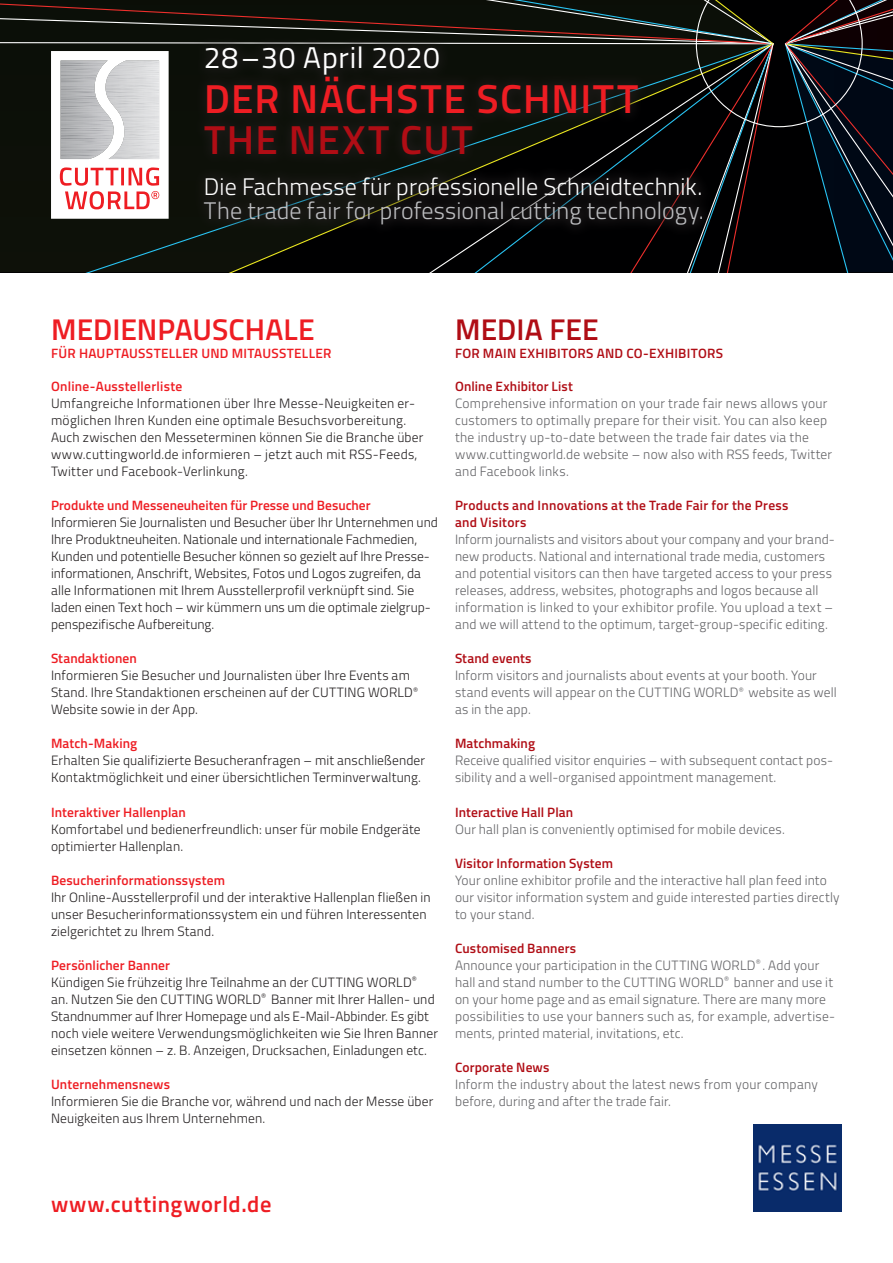
<style>
.page{position:relative;width:893px;height:1263px;background:#fff}
.page>*{position:absolute;margin:0;border:0;box-sizing:border-box;transform-origin:0 0}
.t1{font:600 40.5px "Titillium";letter-spacing:.03em;color:#ee1d23}
.t2{font:600 40.5px "Titillium";letter-spacing:.04em;color:#b00d15}
.t3{font:600 30px "Titillium";color:#ee1d23}
.t4{font:30px "Titillium";letter-spacing:.02em;color:#fff}
.t5{font:600 30px "Titillium";color:#b00d15}
.t6{font:300 24px "Titillium";letter-spacing:.005em;color:#bcbdc0}
.t7{font:300 24px "Titillium";letter-spacing:.005em;color:#fff}
.t8{font:600 22.5px "Titillium";letter-spacing:.025em;color:#ee1d23}
.t9{font:300 13.5px/17px "Titillium";letter-spacing:.01em;color:#231f20}
.t10{font:300 13.5px/17px "Titillium";letter-spacing:.015em;color:#636366}
.t11{font:600 13.5px "Titillium";letter-spacing:.01em;color:#ee1d23}
.t12{font:600 13.5px/17px "Titillium";letter-spacing:.015em;color:#b00d15}
.s1{font-weight:600;color:#ee1d23}
.s2{font-weight:600;color:#b00d15}
</style>
<div class="page">
<img style="left:754px;top:1124px;width:88px;height:88px">
<svg style="left:0;top:0;width:893px;height:272px;background:#232320"></svg>
<h2 class="t4" style="left:204px;top:36px;width:237px">28–30 April 2020</h2>
<h1 class="t1" style="left:204px;top:68px;width:436px">DER NÄCHSTE SCHNITT</h1>
<h1 class="t2" style="left:204px;top:109px;width:270px">THE NEXT CUT</h1>
<h3 class="t7" style="left:204px;top:169px;width:500px">Die Fachmesse für professionelle Schneidtechnik.</h3>
<h3 class="t6" style="left:204px;top:193px;width:501px">The trade fair for professional cutting technology.</h3>
<h2 class="t3" style="left:51px;top:307px;width:265px">MEDIENPAUSCHALE</h2>
<p class="t11" style="left:51px;top:343px;width:282px">FÜR HAUPTAUSSTELLER UND MITAUSSTELLER</p>
<p class="t11" style="left:51px;top:376px;width:133px">Online-Ausstellerliste</p>
<p class="t9" style="left:51px;top:394px;width:374px">Umfangreiche Informationen über Ihre Messe-Neuigkeiten er&shy;möglichen Ihren Kunden eine optimale Besuchsvorbereitung.<br>Auch zwischen den Messeterminen können Sie die Branche über www.cuttingworld.de informieren – jetzt auch mit RSS-Feeds, Twitter und Facebook-Verlinkung.</p>
<p class="t11" style="left:51px;top:495px;width:321px">Produkte und Messeneuheiten für Presse und Besucher</p>
<p class="t9" style="left:51px;top:513px;width:388px">Informieren Sie Journalisten und Besucher über Ihr Unternehmen und Ihre Produktneuheiten. Nationale und internationale Fachmedien, Kunden und potentielle Besucher können so gezielt auf Ihre Presse&shy;informationen, Anschrift, Websites, Fotos und Logos zugreifen, da alle Informationen mit Ihrem Ausstellerprofil verknüpft sind. Sie laden einen Text hoch – wir kümmern uns um die optimale zielgrup&shy;penspezifische Aufbereitung.</p>
<p class="t11" style="left:51px;top:648px;width:87px">Standaktionen</p>
<p class="t9" style="left:51px;top:667px;width:369px">Informieren Sie Besucher und Journalisten über Ihre Events am<br>Stand. Ihre Standaktionen erscheinen auf der CUTTING WORLD<sup>®<br></sup>Website sowie in der App.</p>
<p class="t11" style="left:51px;top:734px;width:88px">Match-Making</p>
<p class="t9" style="left:51px;top:752px;width:376px">Erhalten Sie qualifizierte Besucheranfragen – mit anschließender<br>Kontaktmöglichkeit und einer übersichtlichen Terminverwaltung.</p>
<p class="t11" style="left:51px;top:802px;width:136px">Interaktiver Hallenplan</p>
<p class="t9" style="left:51px;top:820px;width:371px">Komfortabel und bedienerfreundlich: unser für mobile Endgeräte optimierter Hallenplan.</p>
<p class="t11" style="left:51px;top:870px;width:176px">Besucherinformationssystem</p>
<p class="t9" style="left:51px;top:888px;width:381px">Ihr Online-Ausstellerprofil und der interaktive Hallenplan fließen in unser Besucherinformationssystem ein und führen Interessenten zielgerichtet zu Ihrem Stand.</p>
<p class="t9" style="left:51px;top:956px;width:388px"><span class="s1">Persönlicher Banner<br></span>Kündigen Sie frühzeitig Ihre Teilnahme an der CUTTING WORLD<sup>®<br></sup>an. Nutzen Sie den CUTTING WORLD<sup>®</sup> Banner mit Ihrer Hallen- und Standnummer auf Ihrer Homepage und als E-Mail-Abbinder. Es gibt noch viele weitere Verwendungsmöglichkeiten wie Sie Ihren Banner einsetzen können – z. B. Anzeigen, Drucksachen, Einladungen etc.</p>
<p class="t11" style="left:51px;top:1074px;width:121px">Unternehmensnews</p>
<p class="t9" style="left:51px;top:1092px;width:384px">Informieren Sie die Branche vor, während und nach der Messe über<br>Neuigkeiten aus Ihrem Unternehmen.</p>
<h2 class="t5" style="left:455px;top:307px;width:145px">MEDIA FEE</h2>
<p class="t12" style="left:455px;top:344px;width:270px">FOR MAIN EXHIBITORS AND CO-EXHIBITORS</p>
<p class="t12" style="left:455px;top:377px;width:120px">Online Exhibitor List</p>
<p class="t10" style="left:455px;top:394px;width:379px">Comprehensive information on your trade fair news allows your customers to optimally prepare for their visit. You can also keep the industry up-to-date between the trade fair dates via the www.cuttingworld.de website – now also with RSS feeds, Twitter and Facebook links.</p>
<p class="t12" style="left:455px;top:496px;width:335px">Products and Innovations at the Trade Fair for the Press and Visitors</p>
<p class="t10" style="left:455px;top:530px;width:381px">Inform journalists and visitors about your company and your brand&shy;new products. National and international trade media, customers and potential visitors can then have targeted access to your press releases, address, websites, photographs and logos because all information is linked to your exhibitor profile. You upload a text – and we will attend to the optimum, target-group-specific editing.</p>
<p class="t12" style="left:455px;top:649px;width:78px">Stand events</p>
<p class="t10" style="left:455px;top:667px;width:383px">Inform visitors and journalists about events at your booth. Your stand events will appear on the CUTTING WORLD<sup>®</sup> website as well as in the app.</p>
<p class="t12" style="left:455px;top:734px;width:82px">Matchmaking</p>
<p class="t10" style="left:455px;top:752px;width:380px">Receive qualified visitor enquiries – with subsequent contact pos&shy;sibility and a well-organised appointment management.</p>
<p class="t12" style="left:455px;top:803px;width:120px">Interactive Hall Plan</p>
<p class="t10" style="left:455px;top:820px;width:331px">Our hall plan is conveniently optimised for mobile devices.</p>
<p class="t12" style="left:455px;top:854px;width:160px">Visitor Information System</p>
<p class="t10" style="left:455px;top:871px;width:386px">Your online exhibitor profile and the interactive hall plan feed into our visitor information system and guide interested parties directly to your stand.</p>
<p class="t10" style="left:455px;top:939px;width:382px"><span class="s2">Customised Banners<br></span>Announce your participation in the CUTTING WORLD<sup>®</sup> . Add your hall and stand number to the CUTTING WORLD<sup>®</sup> banner and use it on your home page and as email signature. There are many more possibilities to use your banners such as, for example, advertise&shy;ments, printed material, invitations, etc.</p>
<p class="t12" style="left:455px;top:1058px;width:96px">Corporate News</p>
<p class="t10" style="left:455px;top:1075px;width:364px">Inform the industry about the latest news from your company before, during and after the trade fair.</p>
<h3 class="t8" style="left:51px;top:1187px;width:222px">www.cuttingworld.de</h3>
</div>
